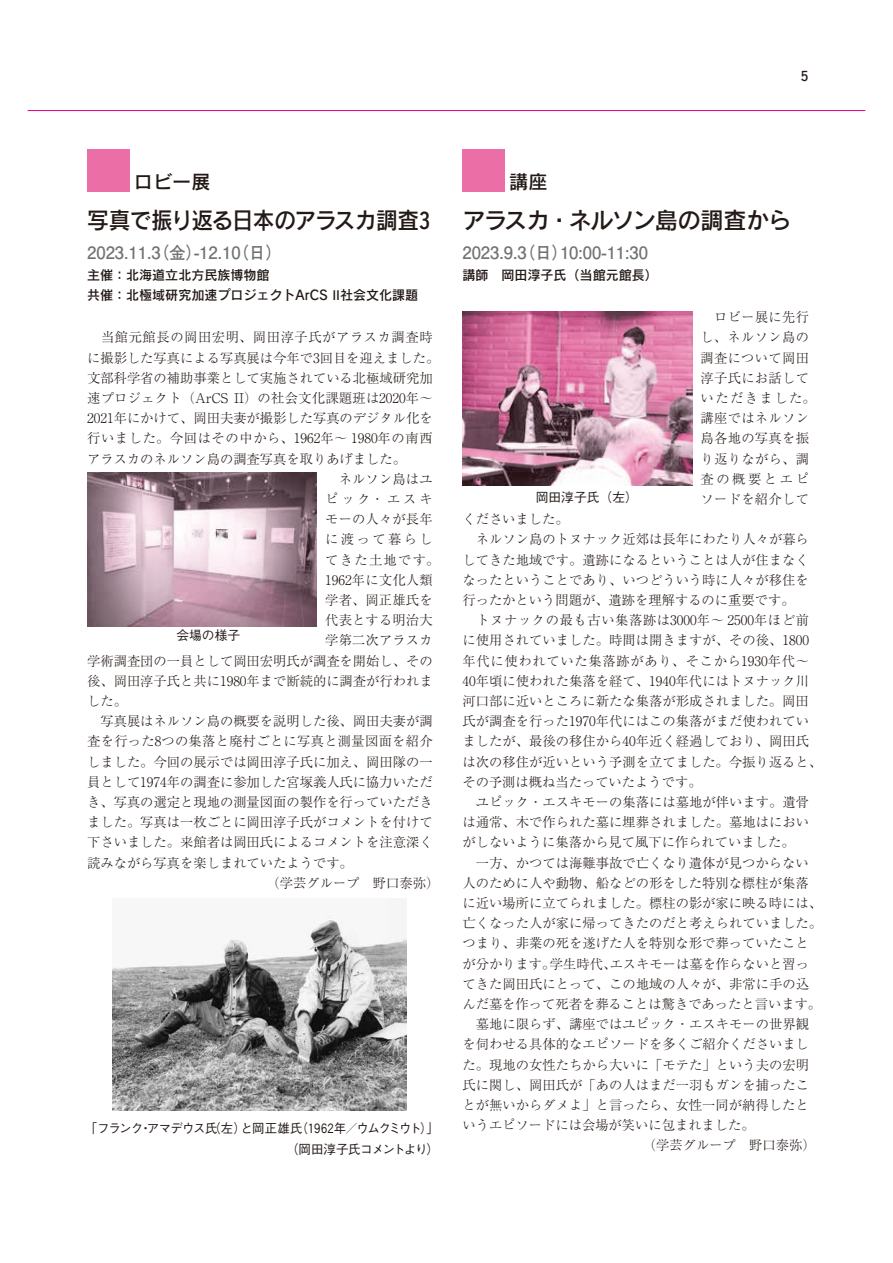
<style>
.page{position:relative;width:893px;height:1263px;background:#fff}
.page>*{position:absolute;margin:0;border:0;box-sizing:border-box;transform-origin:0 0}
.t1{font:23.4px "Rodin Pro DB";letter-spacing:-.045em;color:#231916;scale:.93 1}
.t2{font:23.4px "Rodin Pro DB";letter-spacing:-.045em;color:#231916}
.t3{font:19.2px "Rodin Pro DB";color:#231916}
.t4{font:700 16.95px "Futo Go B101 Pro";color:#727272}
.t5{font:13.8px "Futogo Num";color:#231916}
.t6{font:300 13.35px "Ryumin Pro";letter-spacing:.005em;color:#231916}
.t7{font:300 13.35px "Ryumin Pro";letter-spacing:.045em;color:#231916}
.t8{font:300 13.35px/20.2px "Ryumin Pro";letter-spacing:.025em;color:#231916}
.t9{font:13.35px/20.2px "Rodin Pro DB";color:#231916}
.t10{font:300 13.35px "Ryumin Pro";letter-spacing:.055em;color:#231916}
.t11{font:300 13.35px "Ryumin Pro";letter-spacing:.095em;color:#231916}
.t12{font:300 13.35px "Ryumin Pro";letter-spacing:.18em;color:#231916}
.t13{font:500 12.75px/20.2px "Gothic BBB Pro";letter-spacing:-.065em;color:#231916;text-align:right}
.t14{font:500 12.75px "Gothic BBB Pro";letter-spacing:-.04em;color:#231916}
.s1{font-family:"Futogo Num"}
.s2{font-family:"Futo Go B101 Pro";font-weight:700}
.s3{font-family:"Gothic Num";font-weight:400}
</style>
<div class="page">
<hr style="left:28px;top:110px;width:837px;height:1px;background:#e4007f">
<div style="left:87px;top:149px;width:43px;height:42px;background:#eb6ea6"></div>
<div style="left:462px;top:149px;width:43px;height:42px;background:#eb6ea6"></div>
<img style="left:112px;top:915px;width:295px;height:196px">
<img style="left:87px;top:472px;width:230px;height:155px">
<img style="left:462px;top:311px;width:230px;height:174px">
<p class="t5" style="left:801px;top:67px;width:8px">5</p>
<h2 class="t3" style="left:134px;top:169px;width:78px">ロビー展</h2>
<h1 class="t1" style="left:87px;top:205px;width:370px">写真で振り返る日本のアラスカ調査<span class="s1">3</span></h1>
<p class="t4" style="left:87px;top:239px;width:197px">2023.11.3（金）-12.10（日）</p>
<p class="t9" style="left:87px;top:264px;width:333px">主催：北海道立北方民族博物館<br>共催：北極域研究加速プロジェクトArCS <span class="s2">II</span>社会文化課題</p>
<p class="t7" style="left:87px;top:327px;width:347px">　当館元館長の岡田宏明、岡田淳子氏がアラスカ調査時</p>
<p class="t6" style="left:87px;top:347px;width:354px">に撮影した写真による写真展は今年で3回目を迎えました。</p>
<p class="t6" style="left:87px;top:367px;width:347px">文部科学省の補助事業として実施されている北極域研究加</p>
<p class="t6" style="left:87px;top:387px;width:347px">速プロジェクト（ArCS II）の社会文化課題班は2020年～</p>
<p class="t6" style="left:87px;top:408px;width:347px">2021年にかけて、岡田夫妻が撮影した写真のデジタル化を</p>
<p class="t7" style="left:87px;top:428px;width:347px">行いました。今回はその中から、1962年～ 1980年の南西</p>
<p class="t6" style="left:87px;top:448px;width:320px">アラスカのネルソン島の調査写真を取りあげました。</p>
<p class="t6" style="left:325px;top:468px;width:109px">　ネルソン島はユ</p>
<p class="t6" style="left:325px;top:488px;width:109px">ピック・エスキ</p>
<p class="t6" style="left:325px;top:509px;width:109px">モーの人々が長年</p>
<p class="t12" style="left:325px;top:529px;width:109px">に渡って暮らし</p>
<p class="t11" style="left:325px;top:549px;width:116px">てきた土地です。</p>
<p class="t6" style="left:325px;top:569px;width:109px">1962年に文化人類</p>
<p class="t6" style="left:325px;top:589px;width:109px">学者、岡正雄氏を</p>
<p class="t6" style="left:325px;top:610px;width:109px">代表とする明治大</p>
<p class="t6" style="left:325px;top:630px;width:109px">学第二次アラスカ</p>
<p class="t6" style="left:87px;top:650px;width:347px">学術調査団の一員として岡田宏明氏が調査を開始し、その</p>
<p class="t6" style="left:87px;top:670px;width:347px">後、岡田淳子氏と共に1980年まで断続的に調査が行われま</p>
<p class="t6" style="left:87px;top:690px;width:41px">した。</p>
<p class="t6" style="left:87px;top:711px;width:347px">　写真展はネルソン島の概要を説明した後、岡田夫妻が調</p>
<p class="t6" style="left:87px;top:731px;width:347px">査を行った8つの集落と廃村ごとに写真と測量図面を紹介</p>
<p class="t6" style="left:87px;top:751px;width:347px">しました。今回の展示では岡田淳子氏に加え、岡田隊の一</p>
<p class="t6" style="left:87px;top:771px;width:347px">員として1974年の調査に参加した宮塚義人氏に協力いただ</p>
<p class="t6" style="left:87px;top:791px;width:347px">き、写真の選定と現地の測量図面の製作を行っていただき</p>
<p class="t6" style="left:87px;top:812px;width:347px">ました。写真は一枚ごとに岡田淳子氏がコメントを付けて</p>
<p class="t6" style="left:87px;top:832px;width:347px">下さいました。来館者は岡田氏によるコメントを注意深く</p>
<p class="t6" style="left:87px;top:852px;width:267px">読みながら写真を楽しまれていたようです。</p>
<p class="t6" style="left:267px;top:872px;width:174px">（学芸グループ　野口泰弥）</p>
<p class="t14" style="left:176px;top:625px;width:65px">会場の様子</p>
<p class="t13" style="left:85px;top:1117px;width:355px">「フランク・アマデウス氏（左）と岡正雄氏（<span class="s3">1962</span>年／ウムクミウト）」（岡田淳子氏コメントより）</p>
<h2 class="t3" style="left:509px;top:169px;width:40px">講座</h2>
<h1 class="t2" style="left:462px;top:205px;width:330px">アラスカ・ネルソン島の調査から</h1>
<p class="t4" style="left:462px;top:239px;width:187px">2023.9.3（日）10:00-11:30</p>
<p class="t9" style="left:462px;top:264px;width:197px">講師　岡田淳子氏（当館元館長）</p>
<p class="t14" style="left:536px;top:487px;width:104px">岡田淳子氏（左）</p>
<p class="t8" style="left:701px;top:306px;width:117px">　ロビー展に先行し、ネルソン島の調査について岡田淳子氏にお話していただきました。講座ではネルソン島各地の写真を振り返りながら、調査の概要とエピソードを紹介して</p>
<p class="t6" style="left:462px;top:509px;width:108px">くださいました。</p>
<p class="t6" style="left:462px;top:529px;width:348px">　ネルソン島のトヌナック近郊は長年にわたり人々が暮ら</p>
<p class="t6" style="left:462px;top:549px;width:348px">してきた地域です。遺跡になるということは人が住まなく</p>
<p class="t6" style="left:462px;top:569px;width:348px">なったということであり、いつどういう時に人々が移住を</p>
<p class="t6" style="left:462px;top:589px;width:334px">行ったかという問題が、遺跡を理解するのに重要です。</p>
<p class="t7" style="left:462px;top:610px;width:348px">　トヌナックの最も古い集落跡は3000年～ 2500年ほど前</p>
<p class="t6" style="left:462px;top:630px;width:348px">に使用されていました。時間は開きますが、その後、1800</p>
<p class="t10" style="left:462px;top:650px;width:348px">年代に使われていた集落跡があり、そこから1930年代～</p>
<p class="t6" style="left:462px;top:670px;width:348px">40年頃に使われた集落を経て、1940年代にはトヌナック川</p>
<p class="t6" style="left:462px;top:690px;width:348px">河口部に近いところに新たな集落が形成されました。岡田</p>
<p class="t6" style="left:462px;top:711px;width:348px">氏が調査を行った1970年代にはこの集落がまだ使われてい</p>
<p class="t6" style="left:462px;top:731px;width:348px">ましたが、最後の移住から40年近く経過しており、岡田氏</p>
<p class="t6" style="left:462px;top:751px;width:361px">は次の移住が近いという予測を立てました。今振り返ると、</p>
<p class="t6" style="left:462px;top:771px;width:241px">その予測は概ね当たっていたようです。</p>
<p class="t6" style="left:462px;top:791px;width:348px">　ユピック・エスキモーの集落には墓地が伴います。遺骨</p>
<p class="t6" style="left:462px;top:812px;width:348px">は通常、木で作られた墓に埋葬されました。墓地はにおい</p>
<p class="t6" style="left:462px;top:832px;width:334px">がしないように集落から見て風下に作られていました。</p>
<p class="t6" style="left:462px;top:852px;width:348px">　一方、かつては海難事故で亡くなり遺体が見つからない</p>
<p class="t6" style="left:462px;top:872px;width:348px">人のために人や動物、船などの形をした特別な標柱が集落</p>
<p class="t6" style="left:462px;top:892px;width:361px">に近い場所に立てられました。標柱の影が家に映る時には、</p>
<p class="t6" style="left:462px;top:913px;width:361px">亡くなった人が家に帰ってきたのだと考えられていました。</p>
<p class="t6" style="left:462px;top:933px;width:348px">つまり、非業の死を遂げた人を特別な形で葬っていたこと</p>
<p class="t6" style="left:462px;top:953px;width:348px">が分かります。学生時代、エスキモーは墓を作らないと習っ</p>
<p class="t6" style="left:462px;top:973px;width:348px">てきた岡田氏にとって、この地域の人々が、非常に手の込</p>
<p class="t6" style="left:462px;top:993px;width:360px">んだ墓を作って死者を葬ることは驚きであったと言います。</p>
<p class="t6" style="left:462px;top:1013px;width:348px">　墓地に限らず、講座ではユピック・エスキモーの世界観</p>
<p class="t6" style="left:462px;top:1034px;width:348px">を伺わせる具体的なエピソードを多くご紹介くださいまし</p>
<p class="t6" style="left:462px;top:1054px;width:348px">た。現地の女性たちから大いに「モテた」という夫の宏明</p>
<p class="t6" style="left:462px;top:1074px;width:348px">氏に関し、岡田氏が「あの人はまだ一羽もガンを捕ったこ</p>
<p class="t6" style="left:462px;top:1094px;width:348px">とが無いからダメよ」と言ったら、女性一同が納得したと</p>
<p class="t6" style="left:462px;top:1114px;width:294px">いうエピソードには会場が笑いに包まれました。</p>
<p class="t6" style="left:643px;top:1135px;width:174px">（学芸グループ　野口泰弥）</p>
</div>
